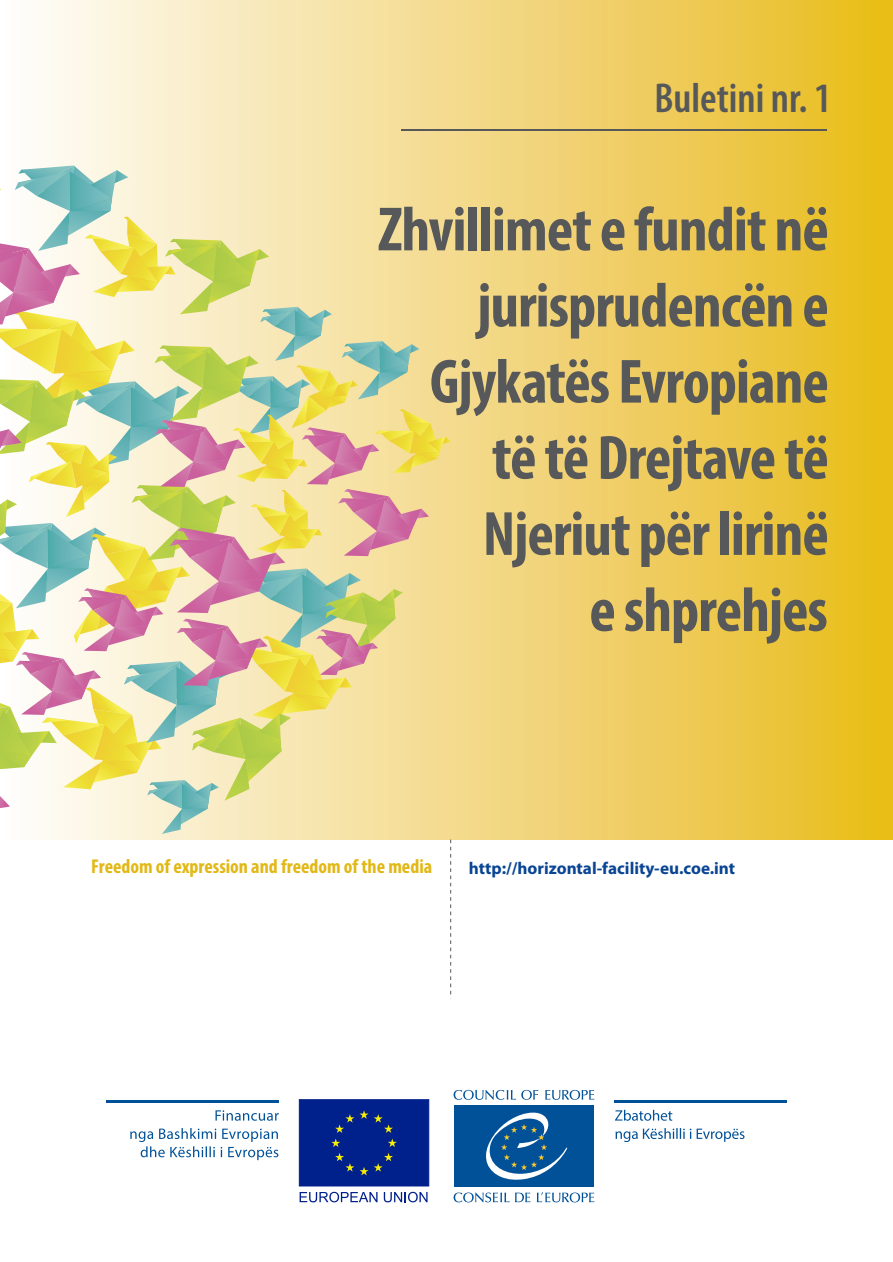
<style>
.page{position:relative;width:893px;height:1262px;background:#fff}
.page>*{position:absolute;margin:0;border:0;box-sizing:border-box;transform-origin:0 0}
.t1{font:700 condensed 63px/76.1px "Myriad Pro";letter-spacing:-.015em;color:#57585a;text-align:right}
.t2{font:600 condensed 42px "Myriad Pro";color:#57585a}
.t3{font:700 condensed 20.1px "Myriad Pro";color:#e2b816}
.t4{font:700 17.1px "Myriad Pro";color:#094594}
</style>
<div class="page">
<svg style="left:215px;top:1110px;width:64px;height:10px"></svg>
<svg style="left:130px;top:1128px;width:148px;height:32px"></svg>
<svg style="left:545px;top:1089px;width:49px;height:10px"></svg>
<svg style="left:453px;top:1089px;width:85px;height:10px"></svg>
<svg style="left:537px;top:1192px;width:57px;height:10px"></svg>
<svg style="left:515px;top:1192px;width:15px;height:10px"></svg>
<svg style="left:453px;top:1192px;width:56px;height:10px"></svg>
<div style="left:454px;top:1105px;width:140px;height:81px;background:#005198"></div>
<svg style="left:486px;top:1112px;width:81px;height:68px"></svg>
<div style="left:299px;top:1099px;width:130px;height:87px;background:#00208c;border:1px solid #00208c"></div>
<svg style="left:331px;top:1110px;width:37px;height:65px"></svg>
<svg style="left:374px;top:1138px;width:23px;height:33px"></svg>
<svg style="left:374px;top:1114px;width:19px;height:18px"></svg>
<svg style="left:299px;top:1191px;width:78px;height:11px"></svg>
<svg style="left:384px;top:1191px;width:43px;height:11px"></svg>
<hr style="left:106px;top:1099px;width:173px;height:3px;background:#005198">
<hr style="left:614px;top:1099px;width:173px;height:3px;background:#005198">
<svg style="left:615px;top:1109px;width:57px;height:11px"></svg>
<svg style="left:615px;top:1128px;width:129px;height:14px"></svg>
<div style="left:0;top:0;width:892px;height:839px;background:linear-gradient(to right,#fffdff,#e8bb1e)"></div>
<svg style="left:0;top:165px;width:451px;height:830px"></svg>
<hr style="left:401px;top:129px;width:425px;height:1px;background:#57585a">
<p class="t2" style="left:654px;top:73px;width:178px">Buletini nr. 1</p>
<p class="t1" style="left:378px;top:190px;width:452px">Zhvillimet e fundit në jurisprudencën e<br>Gjykatës Evropiane të të Drejtave të<br>Njeriut për lirinë<br>e shprehjes</p>
<p class="t3" style="left:91px;top:854px;width:342px">Freedom of expression and freedom of the media</p>
<p class="t4" style="left:469px;top:861px;width:268px">http://horizontal-facility-eu.coe.int</p>
</div>
